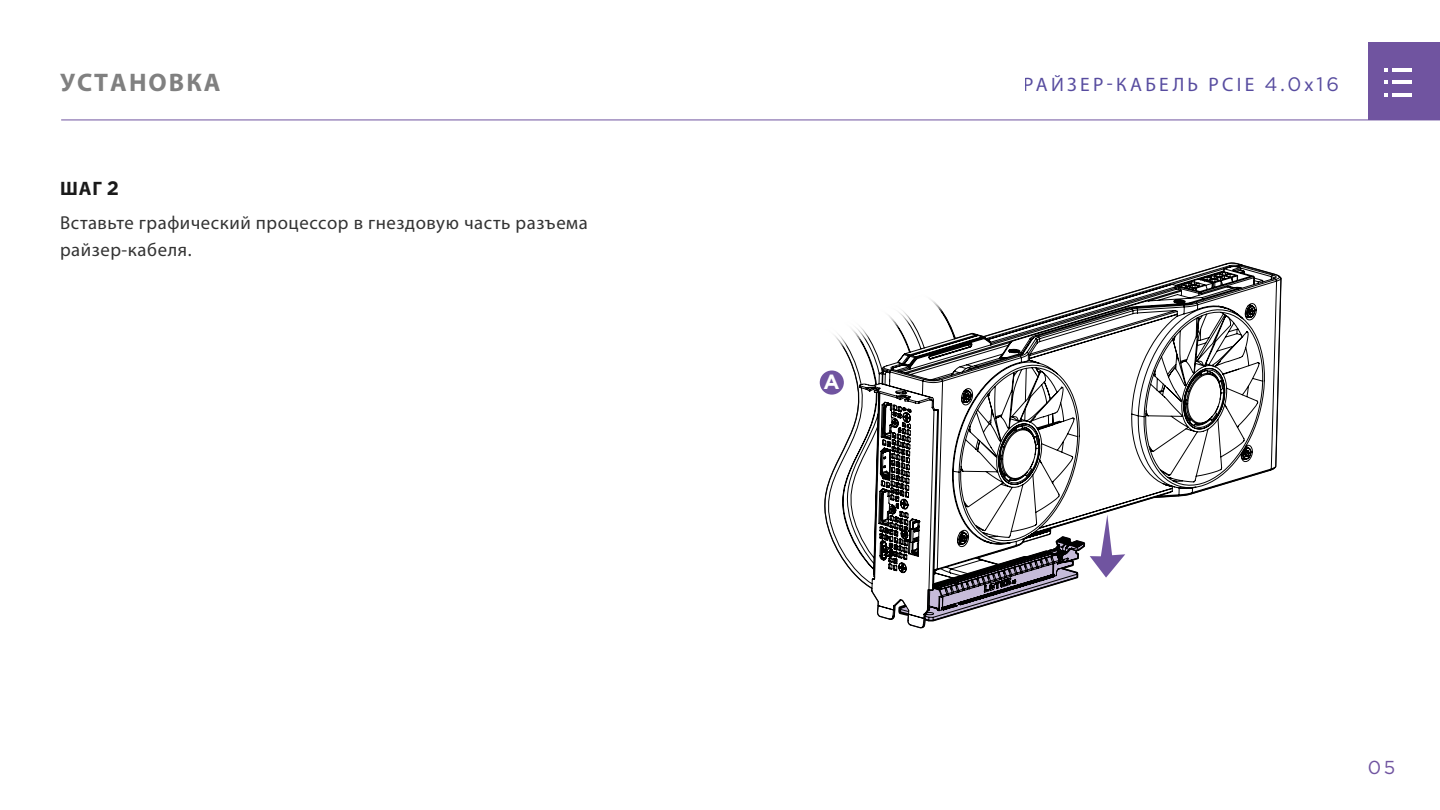
<style>
.page{position:relative;width:1440px;height:810px;background:#fff}
.page>*{position:absolute;margin:0;border:0;box-sizing:border-box;transform-origin:0 0}
.t1{font:700 25.5px "Myriad Pro";letter-spacing:.08em;color:#808080}
.t2{font:700 20.48px "Gotham";color:#fff}
.t3{font:19.5px "Myriad Pro";letter-spacing:.17em;color:#2d1f87}
.t4{font:700 19.5px "Myriad Pro";color:#1a1a1a}
.t5{font:18.75px/27px "Myriad Pro";letter-spacing:.03em;color:#333}
.t6{font:18.75px "Gotham";color:#7054a0}
.s1{font-family:"Gotham"}
</style>
<div class="page">
<hr style="left:61px;top:120px;width:1379px;height:1px;background:#7054a0">
<div style="left:1369px;top:43px;width:71px;height:77px;background:#7054a0"></div>
<svg style="left:1384px;top:68px;width:4px;height:3px"></svg>
<hr style="left:1392px;top:68px;width:20px;height:3px;background:#fff">
<svg style="left:1384px;top:81px;width:4px;height:3px"></svg>
<hr style="left:1392px;top:81px;width:20px;height:3px;background:#fff">
<svg style="left:1384px;top:93px;width:4px;height:4px"></svg>
<hr style="left:1392px;top:93px;width:20px;height:4px;background:#fff">
<svg style="left:824px;top:262px;width:457px;height:366px"></svg>
<svg style="left:819px;top:262px;width:213px;height:134px"></svg>
<div style="left:820px;top:371px;width:24px;height:24px;background:#7054a0;border-radius:50%"></div>
<h1 class="t1" style="left:60px;top:68px;width:162px">УСТАНОВКА</h1>
<p class="t4" style="left:60px;top:176px;width:60px">ШАГ <span class="s1">2</span></p>
<p class="t5" style="left:60px;top:209px;width:529px">Вставьте графический процессор в гнездовую часть разъема райзер-кабеля.</p>
<p class="t2" style="left:824px;top:368px;width:18px">A</p>
<p class="t3" style="left:1024px;top:72px;width:317px">РАЙЗЕР-КАБЕЛЬ PCIE <span class="s1">4</span>.<span class="s1">0</span>x<span class="s1">16</span></p>
<p class="t6" style="left:1368px;top:755px;width:29px">05</p>
</div>
